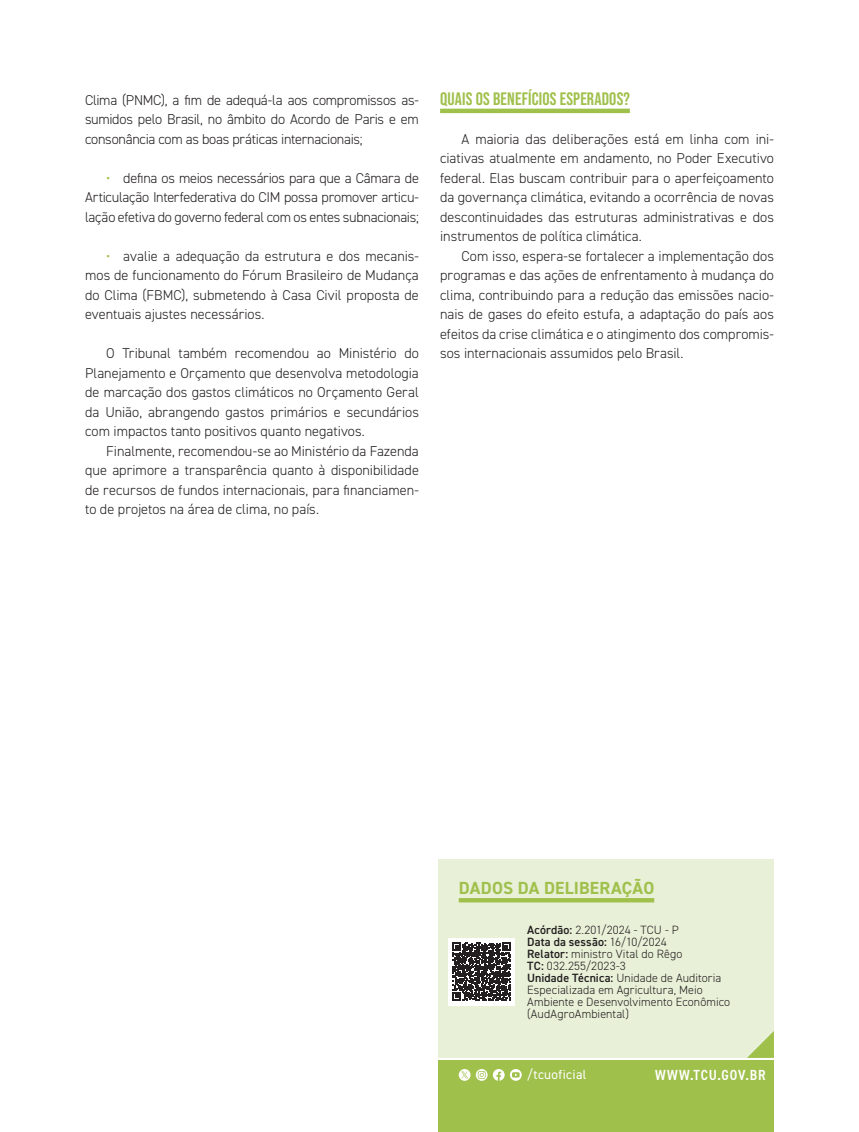
<style>
.page{position:relative;width:859px;height:1132px;background:#fff}
.page>*{position:absolute;margin:0;border:0;box-sizing:border-box;transform-origin:0 0}
.t1{font:700 18px "Bebas Neue Pro";letter-spacing:.01em;color:#a0c04c}
.t2{font:700 17.55px "DIN2014";letter-spacing:.01em;color:#a0c04c}
.t3{font:600 condensed 14.7px "DIN2014";letter-spacing:.06em;color:#fff}
.t4{font:300 14.25px/19.5px "DIN2014";color:#231f20;text-align:justify}
.t5{font:13.2px "DIN2014";letter-spacing:.03em;color:#fff}
.t6{font:300 12px/12px "DIN2014";letter-spacing:.01em;color:#231f20}
.s1{color:#a0c04c}
.s2{font-weight:600}
</style>
<div class="page">
<div style="left:438px;top:1060px;width:336px;height:71px;background:#a0c04c"></div>
<svg style="left:476px;top:1069px;width:46px;height:11px"></svg>
<svg style="left:459px;top:1069px;width:11px;height:11px"></svg>
<div style="left:438px;top:859px;width:336px;height:198px;background:#e8f0d7"></div>
<div style="left:459px;top:897px;width:195px;height:5px;background:#a0c04c"></div>
<div style="left:448px;top:937px;width:67px;height:67px;background:#fff"></div>
<svg style="left:453px;top:942px;width:57px;height:58px"></svg>
<svg style="left:748px;top:1031px;width:26px;height:26px"></svg>
<hr style="left:440px;top:109px;width:190px;height:4px;background:#a0c04c">
<p class="t4" style="left:85px;top:90px;width:335px">Clima (PNMC), a fim de adequá-la aos compromissos as&shy;sumidos pelo Brasil, no âmbito do Acordo de Paris e em consonância com as boas práticas internacionais;</p>
<p class="t4" style="left:85px;top:168px;width:335px;text-indent:21px"><span class="s1">•</span> defina os meios necessários para que a Câmara de Articulação Interfederativa do CIM possa promover articu&shy;lação efetiva do governo federal com os entes subnacionais;</p>
<p class="t4" style="left:85px;top:246px;width:335px;text-indent:21px"><span class="s1">•</span> avalie a adequação da estrutura e dos mecanis&shy;mos de funcionamento do Fórum Brasileiro de Mudança do Clima (FBMC), submetendo à Casa Civil proposta de eventuais ajustes necessários.</p>
<p class="t4" style="left:85px;top:343px;width:335px;text-indent:21px">O Tribunal também recomendou ao Ministério do Planejamento e Orçamento que desenvolva metodologia de marcação dos gastos climáticos no Orçamento Geral da União, abrangendo gastos primários e secundários com impactos tanto positivos quanto negativos.</p>
<p class="t4" style="left:85px;top:441px;width:335px;text-indent:21px">Finalmente, recomendou-se ao Ministério da Fazenda que aprimore a transparência quanto à disponibilidade de recursos de fundos internacionais, para financiamen&shy;to de projetos na área de clima, no país.</p>
<p class="t1" style="left:440px;top:88px;width:191px">QUAIS OS BENEFÍCIOS ESPERADOS?</p>
<p class="t4" style="left:440px;top:129px;width:335px;text-indent:21px">A maioria das deliberações está em linha com ini&shy;ciativas atualmente em andamento, no Poder Executivo federal. Elas buscam contribuir para o aperfeiçoamento da governança climática, evitando a ocorrência de novas descontinuidades das estruturas administrativas e dos instrumentos de política climática.</p>
<p class="t4" style="left:440px;top:246px;width:335px;text-indent:21px">Com isso, espera-se fortalecer a implementação dos programas e das ações de enfrentamento à mudança do clima, contribuindo para a redução das emissões nacio&shy;nais de gases do efeito estufa, a adaptação do país aos efeitos da crise climática e o atingimento dos compromis&shy;sos internacionais assumidos pelo Brasil.</p>
<p class="t2" style="left:459px;top:876px;width:197px">DADOS DA DELIBERAÇÃO</p>
<p class="t6" style="left:527px;top:923px;width:205px"><span class="s2">Acórdão:</span> 2.201/2024 - TCU - P<br><span class="s2">Data da sessão:</span> 16/10/2024<br><span class="s2">Relator:</span> ministro Vital do Rêgo<br><span class="s2">TC:</span> 032.255/2023-3<br><span class="s2">Unidade Técnica:</span> Unidade de Auditoria<br>Especializada em Agricultura, Meio<br>Ambiente e Desenvolvimento Econômico (AudAgroAmbiental)</p>
<p class="t5" style="left:527px;top:1066px;width:61px">/tcuoficial</p>
<p class="t3" style="left:655px;top:1065px;width:112px">WWW.TCU.GOV.BR</p>
</div>
